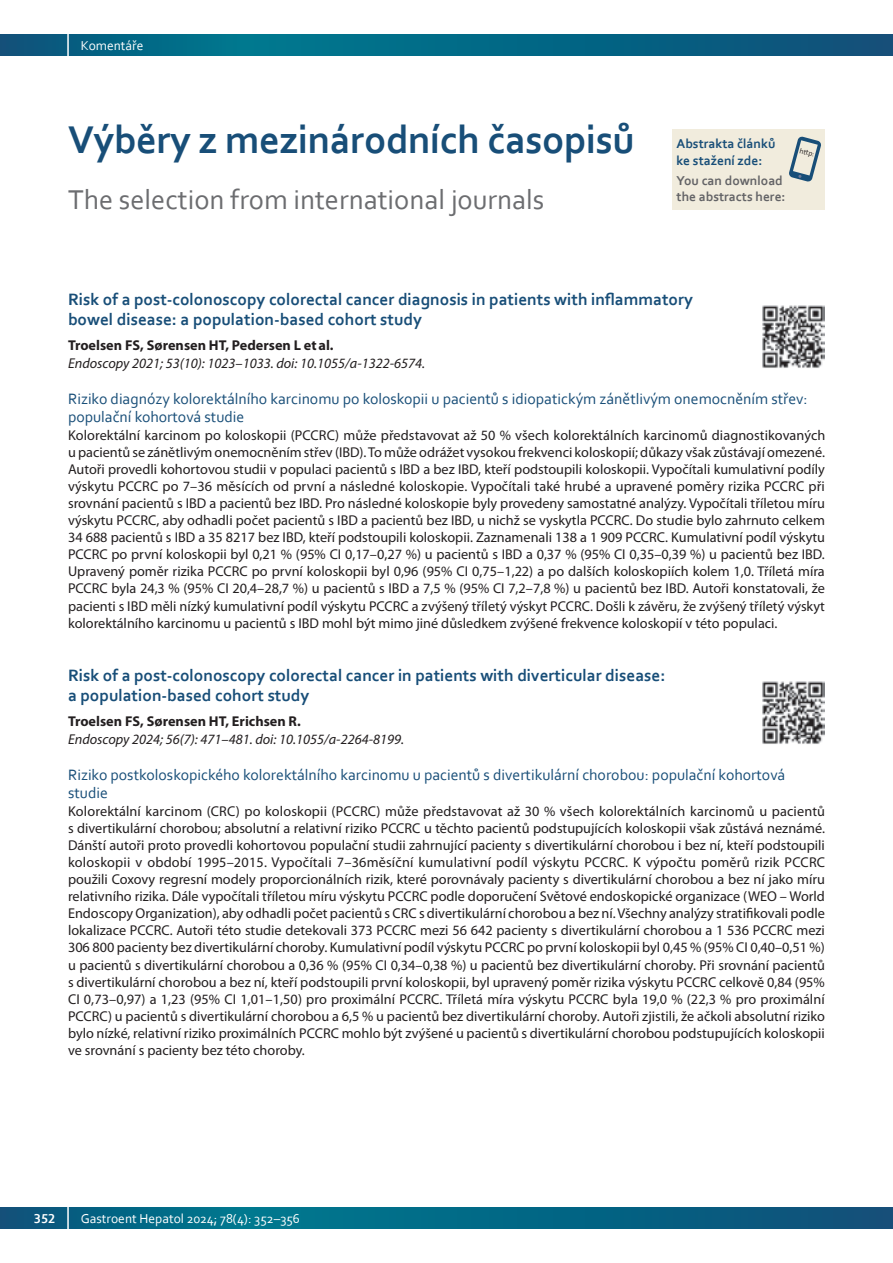
<style>
.page{position:relative;width:893px;height:1263px;background:#fff}
.page>*{position:absolute;margin:0;border:0;box-sizing:border-box;transform-origin:0 0}
.t1{font:700 40.5px "Corbel";letter-spacing:-.01em;color:#184e78}
.t2{font:28.5px "Corbel";color:#6c6d70}
.t3{font:700 17.25px/19.5px "Corbel";color:#184e78}
.t4{font:15.75px/18.9px "Corbel";color:#184e78}
.t5{font:14.25px/17.1px "Myriad Pro";color:#231f20;text-align:justify}
.t6{font:italic 14.25px "Myriad Pro";color:#231f20}
.t7{font:700 14.25px "Myriad Pro";color:#231f20}
.t8{font:13.5px "Corbel";color:#fff}
.t9{font:700 13.5px/16.2px "Corbel";color:#636366}
.t10{font:700 13.5px/16.2px "Corbel";color:#184e78}
.t11{font:700 13.5px "Corbel";color:#fff}
.t12{font:7.5px "Corbel";color:#231f20}
</style>
<div class="page">
<svg style="left:0;top:34px;width:893px;height:22px;background:#056483"></svg>
<hr style="left:67px;top:0;width:2px;height:74px;background:#fff">
<svg style="left:0;top:1207px;width:893px;height:22px;background:#056483"></svg>
<hr style="left:67px;top:1185px;width:2px;height:74px;background:#fff">
<img style="left:762px;top:681px;width:63px;height:63px">
<img style="left:762px;top:305px;width:63px;height:63px">
<div style="left:672px;top:130px;width:153px;height:80px;background:#f1ecdd"></div>
<svg style="left:789px;top:136px;width:32px;height:46px"></svg>
<p class="t8" style="left:81px;top:37px;width:64px">Komentáře</p>
<h1 class="t1" style="left:68px;top:115px;width:568px">Výběry z mezinárodních časopisů</h1>
<h2 class="t2" style="left:68px;top:182px;width:478px">The selection from international journals</h2>
<p class="t10" style="left:676px;top:136px;width:100px">Abstrakta článků ke stažení zde:</p>
<p class="t9" style="left:676px;top:172px;width:111px">You can download the abstracts here:</p>
<p class="t12" style="left:801px;top:146px;width:17px;rotate:15deg">http:</p>
<p class="t3" style="left:68px;top:289px;width:626px">Risk of a post-colonoscopy colorectal cancer diagnosis in patients with inflammatory bowel disease: a population-based cohort study</p>
<p class="t7" style="left:68px;top:336px;width:267px">Troelsen FS, Sørensen HT, Pedersen L etal.</p>
<p class="t6" style="left:68px;top:354px;width:359px">Endoscopy 2021; 53(10): 1023–1033. doi: 10.1055/a-1322-6574.</p>
<p class="t4" style="left:68px;top:388px;width:741px">Riziko diagnózy kolorektálního karcinomu po koloskopii u pacientů s idiopatickým zánětlivým onemocněním střev: populační kohortová studie</p>
<p class="t5" style="left:68px;top:426px;width:759px">Kolorektální karcinom po koloskopii (PCCRC) může představovat až 50 % všech kolorektálních karcinomů diagnostikovaných u pacientů se zánětlivým onemocněním střev (IBD). To může odrážet vysokou frekvenci koloskopií; důkazy však zůstávají omezené.<br>Autoři provedli kohortovou studii v populaci pacientů s IBD a bez IBD, kteří podstoupili koloskopii. Vypočítali kumulativní podíly výskytu PCCRC po 7–36 měsících od první a následné koloskopie. Vypočítali také hrubé a upravené poměry rizika PCCRC při srovnání pacientů s IBD a pacientů bez IBD. Pro následné koloskopie byly provedeny samostatné analýzy. Vypočítali tříletou míru výskytu PCCRC, aby odhadli počet pacientů s IBD a pacientů bez IBD, u nichž se vyskytla PCCRC. Do studie bylo zahrnuto celkem 34 688 pacientů s IBD a 35 8217 bez IBD, kteří podstoupili koloskopii. Zaznamenali 138 a 1 909 PCCRC. Kumulativní podíl výskytu PCCRC po první koloskopii byl 0,21 % (95% CI 0,17–0,27 %) u pacientů s IBD a 0,37 % (95% CI 0,35–0,39 %) u pacientů bez IBD.<br>Upravený poměr rizika PCCRC po první koloskopii byl 0,96 (95% CI 0,75–1,22) a po dalších koloskopiích kolem 1,0. Tříletá míra PCCRC byla 24,3 % (95% CI 20,4–28,7 %) u pacientů s IBD a 7,5 % (95% CI 7,2–7,8 %) u pacientů bez IBD. Autoři konstatovali, že pacienti s IBD měli nízký kumulativní podíl výskytu PCCRC a zvýšený tříletý výskyt PCCRC. Došli k závěru, že zvýšený tříletý výskyt kolorektálního karcinomu u pacientů s IBD mohl být mimo jiné důsledkem zvýšené frekvence koloskopií v této populaci.</p>
<p class="t3" style="left:68px;top:665px;width:599px">Risk of a post-colonoscopy colorectal cancer in patients with diverticular disease: a population-based cohort study</p>
<p class="t7" style="left:68px;top:712px;width:234px">Troelsen FS, Sørensen HT, Erichsen R.</p>
<p class="t6" style="left:68px;top:730px;width:338px">Endoscopy 2024; 56(7): 471–481. doi: 10.1055/a-2264-8199.</p>
<p class="t4" style="left:68px;top:764px;width:719px">Riziko postkoloskopického kolorektálního karcinomu u pacientů s divertikulární chorobou: populační kohortová studie</p>
<p class="t5" style="left:68px;top:802px;width:759px">Kolorektální karcinom (CRC) po koloskopii (PCCRC) může představovat až 30 % všech kolorektálních karcinomů u pacientů s divertikulární chorobou; absolutní a relativní riziko PCCRC u těchto pacientů podstupujících koloskopii však zůstává neznámé.<br>Dánští autoři proto provedli kohortovou populační studii zahrnující pacienty s divertikulární chorobou i bez ní, kteří podstoupili koloskopii v období 1995–2015. Vypočítali 7–36měsíční kumulativní podíl výskytu PCCRC. K výpočtu poměrů rizik PCCRC použili Coxovy regresní modely proporcionálních rizik, které porovnávaly pacienty s divertikulární chorobou a bez ní jako míru relativního rizika. Dále vypočítali tříletou míru výskytu PCCRC podle doporučení Světové endoskopické organizace (WEO – World Endoscopy Organization), aby odhadli počet pacientů s CRC s divertikulární chorobou a bez ní. Všechny analýzy stratifikovali podle lokalizace PCCRC. Autoři této studie detekovali 373 PCCRC mezi 56 642 pacienty s divertikulární chorobou a 1 536 PCCRC mezi 306 800 pacienty bez divertikulární choroby. Kumulativní podíl výskytu PCCRC po první koloskopii byl 0,45 % (95% CI 0,40–0,51 %) u pacientů s divertikulární chorobou a 0,36 % (95% CI 0,34–0,38 %) u pacientů bez divertikulární choroby. Při srovnání pacientů s divertikulární chorobou a bez ní, kteří podstoupili první koloskopii, byl upravený poměr rizika výskytu PCCRC celkově 0,84 (95% CI 0,73–0,97) a 1,23 (95% CI 1,01–1,50) pro proximální PCCRC. Tříletá míra výskytu PCCRC byla 19,0 % (22,3 % pro proximální PCCRC) u pacientů s divertikulární chorobou a 6,5 % u pacientů bez divertikulární choroby. Autoři zjistili, že ačkoli absolutní riziko bylo nízké, relativní riziko proximálních PCCRC mohlo být zvýšené u pacientů s divertikulární chorobou podstupujících koloskopii ve srovnání s pacienty bez této choroby.</p>
<p class="t11" style="left:34px;top:1210px;width:23px">352</p>
<p class="t8" style="left:81px;top:1210px;width:221px">Gastroent Hepatol 2024; 78(4): 352–356</p>
</div>
